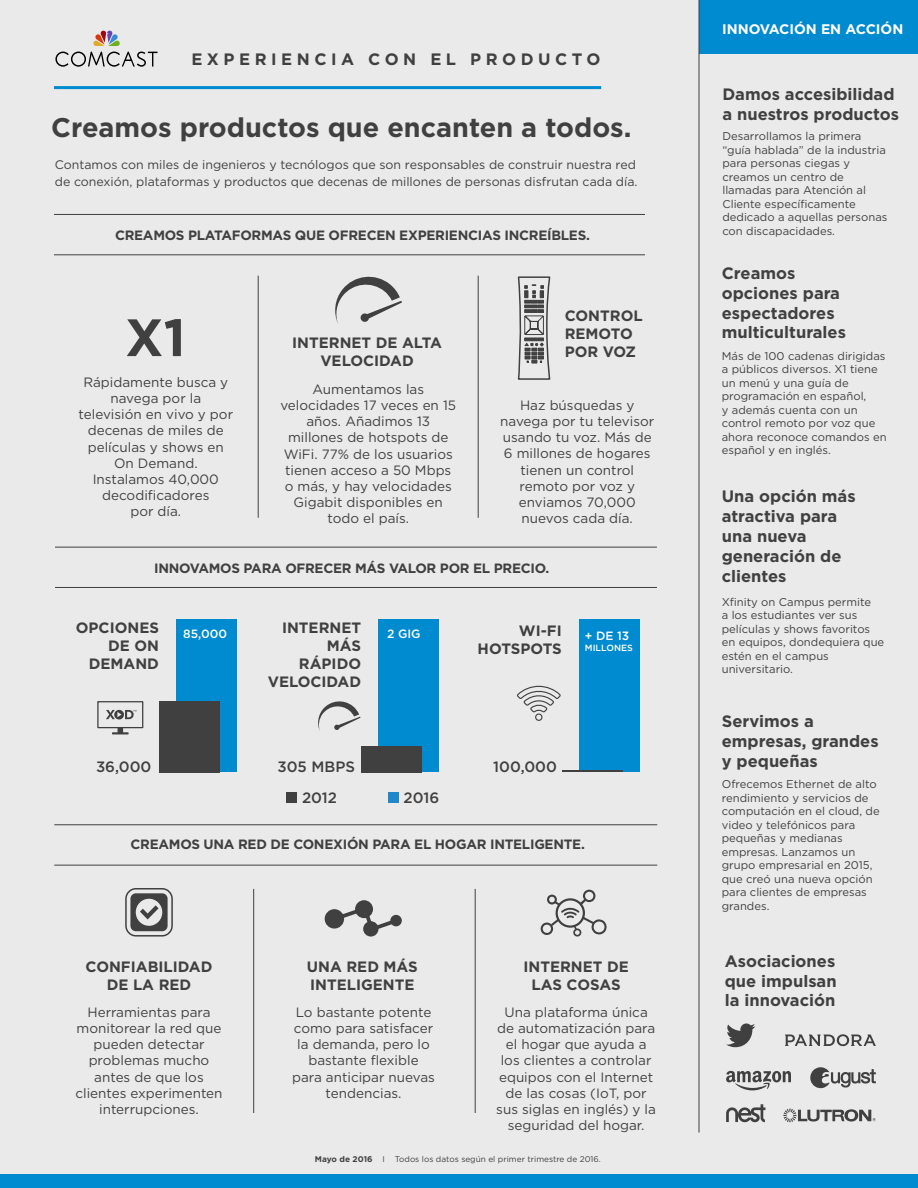
<style>
.page{position:relative;width:918px;height:1188px;background:#eaeaea}
.page>*{position:absolute;margin:0;border:0;box-sizing:border-box;transform-origin:0 0}
.t1{font:700 52.5px "Gotham";color:#404040}
.t2{font:700 27px "Gotham";color:#404040}
.t3{font:700 16.5px/19.8px "Gotham";color:#404040}
.t4{font:700 16.5px "Gotham";letter-spacing:.275em;color:#404040}
.t5{font:700 15px/18px "Gotham";color:#404040;text-align:right}
.t6{font:500 15px "Gotham";color:#404040}
.t7{font:700 13.8px "Gotham";color:#fff}
.t8{font:13.5px/16.2px "Gotham";color:#404040;text-align:center}
.t9{font:700 13.5px "Gotham";letter-spacing:-.02em;color:#404040}
.t10{font:12.3px/16.2px "Gotham";color:#404040}
.t11{font:500 12px "Gotham";color:#fff}
.t12{font:11.25px/13.5px "Gotham";color:#404040}
.t13{font:500 9px "Gotham";color:#fff}
.t14{font:8.25px "Gotham";color:#404040}
.s1{font-weight:700}
</style>
<div class="page">
<div style="left:0;top:1174px;width:918px;height:14px;background:#008acf"></div>
<div style="left:699px;top:0;width:219px;height:53px;background:#008acf"></div>
<hr style="left:54px;top:86px;width:547px;height:3px;background:#008acf">
<hr style="left:54px;top:214px;width:591px;height:1px;background:#404040">
<hr style="left:54px;top:254px;width:591px;height:1px;background:#404040">
<hr style="left:55px;top:547px;width:602px;height:1px;background:#404040">
<hr style="left:55px;top:587px;width:602px;height:1px;background:#404040">
<hr style="left:54px;top:824px;width:603px;height:1px;background:#404040">
<hr style="left:54px;top:865px;width:603px;height:1px;background:#404040">
<hr style="left:699px;top:0;width:1px;height:1132px;background:#404040">
<div style="left:176px;top:620px;width:60px;height:152px;background:#008acf"></div>
<div style="left:159px;top:701px;width:60px;height:71px;background:#404040"></div>
<div style="left:378px;top:620px;width:61px;height:152px;background:#008acf"></div>
<div style="left:361px;top:746px;width:60px;height:26px;background:#404040"></div>
<div style="left:579px;top:620px;width:60px;height:152px;background:#008acf"></div>
<hr style="left:562px;top:770px;width:60px;height:2px;background:#404040">
<hr style="left:478px;top:276px;width:1px;height:242px;background:#404040">
<hr style="left:258px;top:276px;width:1px;height:242px;background:#404040">
<hr style="left:475px;top:889px;width:1px;height:224px;background:#404040">
<hr style="left:253px;top:889px;width:1px;height:224px;background:#404040">
<div style="left:325px;top:909px;width:19px;height:20px;background:#404040;border-radius:50%"></div>
<div style="left:355px;top:900px;width:18px;height:18px;background:#404040;border-radius:50%"></div>
<svg style="left:363px;top:921px;width:16px;height:16px"></svg>
<div style="left:390px;top:915px;width:12px;height:11px;background:#404040;border-radius:50%"></div>
<svg style="left:340px;top:908px;width:55px;height:23px"></svg>
<div style="left:125px;top:888px;width:48px;height:49px;border:2px solid #404040;border-radius:10px"></div>
<svg style="left:130px;top:893px;width:38px;height:38px"></svg>
<svg style="left:540px;top:890px;width:67px;height:47px"></svg>
<svg style="left:517px;top:276px;width:34px;height:104px"></svg>
<svg style="left:785px;top:1034px;width:91px;height:12px"></svg>
<svg style="left:726px;top:1023px;width:29px;height:24px"></svg>
<svg style="left:726px;top:1071px;width:65px;height:19px"></svg>
<svg style="left:810px;top:1067px;width:66px;height:22px"></svg>
<svg style="left:726px;top:1104px;width:39px;height:18px"></svg>
<svg style="left:783px;top:1109px;width:93px;height:13px"></svg>
<svg style="left:55px;top:52px;width:103px;height:15px"></svg>
<svg style="left:93px;top:30px;width:27px;height:16px"></svg>
<div style="left:388px;top:792px;width:11px;height:11px;background:#2088c9"></div>
<div style="left:286px;top:792px;width:11px;height:11px;background:#404040"></div>
<svg style="left:335px;top:276px;width:67px;height:47px"></svg>
<div style="left:97px;top:701px;width:46px;height:27px;border:1px solid #404040"></div>
<svg style="left:112px;top:728px;width:17px;height:6px"></svg>
<svg style="left:106px;top:709px;width:30px;height:11px"></svg>
<svg style="left:517px;top:685px;width:44px;height:36px"></svg>
<svg style="left:318px;top:701px;width:43px;height:30px"></svg>
<p class="t4" style="left:191px;top:48px;width:411px">EXPERIENCIA CON EL PRODUCTO</p>
<h2 class="t2" style="left:51px;top:110px;width:582px">Creamos productos que encanten a todos.</h2>
<p class="t10" style="left:55px;top:157px;width:584px">Contamos con miles de ingenieros y tecnólogos que son responsables de construir nuestra red de conexión, plataformas y productos que decenas de millones de personas disfrutan cada día.</p>
<p class="t9" style="left:115px;top:226px;width:476px">CREAMOS PLATAFORMAS QUE OFRECEN EXPERIENCIAS INCREÍBLES.</p>
<h1 class="t1" style="left:125px;top:303px;width:62px">X1</h1>
<p class="t5" style="left:292px;top:334px;width:151px;text-align:center">INTERNET DE ALTA<br>VELOCIDAD</p>
<p class="t8" style="left:79px;top:374px;width:156px">Rápidamente busca y navega por la televisión en vivo y por decenas de miles de películas y shows en<br>On Demand.<br>Instalamos 40,000 decodificadores<br>por día.</p>
<p class="t8" style="left:280px;top:381px;width:177px">Aumentamos las velocidades 17 veces en 15 años. Añadimos 13 millones de hotspots de<br>WiFi. 77% de los usuarios tienen acceso a 50 Mbps o más, y hay velocidades<br>Gigabit disponibles en todo el país.</p>
<p class="t5" style="left:565px;top:307px;width:79px;text-align:left">CONTROL<br>REMOTO</p>
<p class="t5" style="left:565px;top:343px;width:73px">POR VOZ</p>
<p class="t8" style="left:500px;top:397px;width:156px">Haz búsquedas y navega por tu televisor usando tu voz. Más de<br>6 millones de hogares tienen un control remoto por voz y enviamos 70,000 nuevos cada día.</p>
<p class="t9" style="left:154px;top:559px;width:397px">INNOVAMOS PARA OFRECER MÁS VALOR POR EL PRECIO.</p>
<p class="t5" style="left:76px;top:619px;width:85px">OPCIONES<br>DE ON<br>DEMAND</p>
<p class="t5" style="left:268px;top:619px;width:95px">INTERNET<br>MÁS<br>RÁPIDO<br>VELOCIDAD</p>
<p class="t5" style="left:478px;top:622px;width:86px">WI-FI<br>HOTSPOTS</p>
<p class="t11" style="left:387px;top:626px;width:35px">2 GIG</p>
<p class="t11" style="left:183px;top:626px;width:46px">85,000</p>
<p class="t11" style="left:585px;top:628px;width:46px">+ DE 13</p>
<p class="t13" style="left:585px;top:642px;width:49px">MILLONES</p>
<p class="t6" style="left:96px;top:757px;width:57px">36,000</p>
<p class="t6" style="left:278px;top:757px;width:79px">305 MBPS</p>
<p class="t6" style="left:302px;top:788px;width:37px">2012</p>
<p class="t6" style="left:404px;top:788px;width:37px">2016</p>
<p class="t6" style="left:493px;top:757px;width:65px">100,000</p>
<p class="t9" style="left:131px;top:835px;width:456px">CREAMOS UNA RED DE CONEXIÓN PARA EL HOGAR INTELIGENTE.</p>
<p class="t5" style="left:86px;top:958px;width:128px;text-align:center">CONFIABILIDAD<br>DE LA RED</p>
<p class="t8" style="left:75px;top:1004px;width:149px">Herramientas para monitorear la red que pueden detectar problemas mucho antes de que los clientes experimenten interrupciones.</p>
<p class="t5" style="left:307px;top:958px;width:112px;text-align:left">UNA RED MÁS<br>INTELIGENTE</p>
<p class="t8" style="left:292px;top:1004px;width:144px">Lo bastante potente como para satisfacer la demanda, pero lo bastante flexible para anticipar nuevas tendencias.</p>
<p class="t5" style="left:523px;top:958px;width:107px;text-align:center">INTERNET DE<br>LAS COSAS</p>
<p class="t8" style="left:496px;top:1004px;width:161px">Una plataforma única de automatización para el hogar que ayuda a los clientes a controlar equipos con el Internet de las cosas (IoT, por sus siglas en inglés) y la seguridad del hogar.</p>
<p class="t14" style="left:315px;top:1154px;width:287px"><span class="s1">Mayo de 2016</span> I Todos los datos según el primer trimestre de 2016.</p>
<p class="t7" style="left:722px;top:20px;width:183px">INNOVACIÓN EN ACCIÓN</p>
<p class="t3" style="left:722px;top:84px;width:178px">Damos accesibilidad a nuestros productos</p>
<p class="t12" style="left:722px;top:129px;width:167px">Desarrollamos la primera “guía hablada” de la industria para personas ciegas y creamos un centro de llamadas para Atención al<br>Cliente específicamente dedicado a aquellas personas con discapacidades.</p>
<p class="t3" style="left:722px;top:263px;width:126px">Creamos opciones para espectadores multiculturales</p>
<p class="t12" style="left:722px;top:349px;width:166px">Más de 100 cadenas dirigidas a públicos diversos. X1 tiene un menú y una guía de programación en español,<br>y además cuenta con un control remoto por voz que ahora reconoce comandos en español y en inglés.</p>
<p class="t3" style="left:722px;top:487px;width:135px">Una opción más atractiva para una nueva generación de clientes</p>
<p class="t12" style="left:722px;top:595px;width:164px">Xfinity on Campus permite<br>a los estudiantes ver sus películas y shows favoritos en equipos, dondequiera que estén en el campus universitario.</p>
<p class="t3" style="left:722px;top:711px;width:158px">Servimos a empresas, grandes y pequeñas</p>
<p class="t12" style="left:722px;top:777px;width:159px">Ofrecemos Ethernet de alto rendimiento y servicios de computación en el cloud, de video y telefónicos para pequeñas y medianas empresas. Lanzamos un grupo empresarial en 2015, que creó una nueva opción para clientes de empresas grandes.</p>
<p class="t3" style="left:725px;top:951px;width:113px;text-align:justify">Asociaciones que impulsan la innovación</p>
</div>
